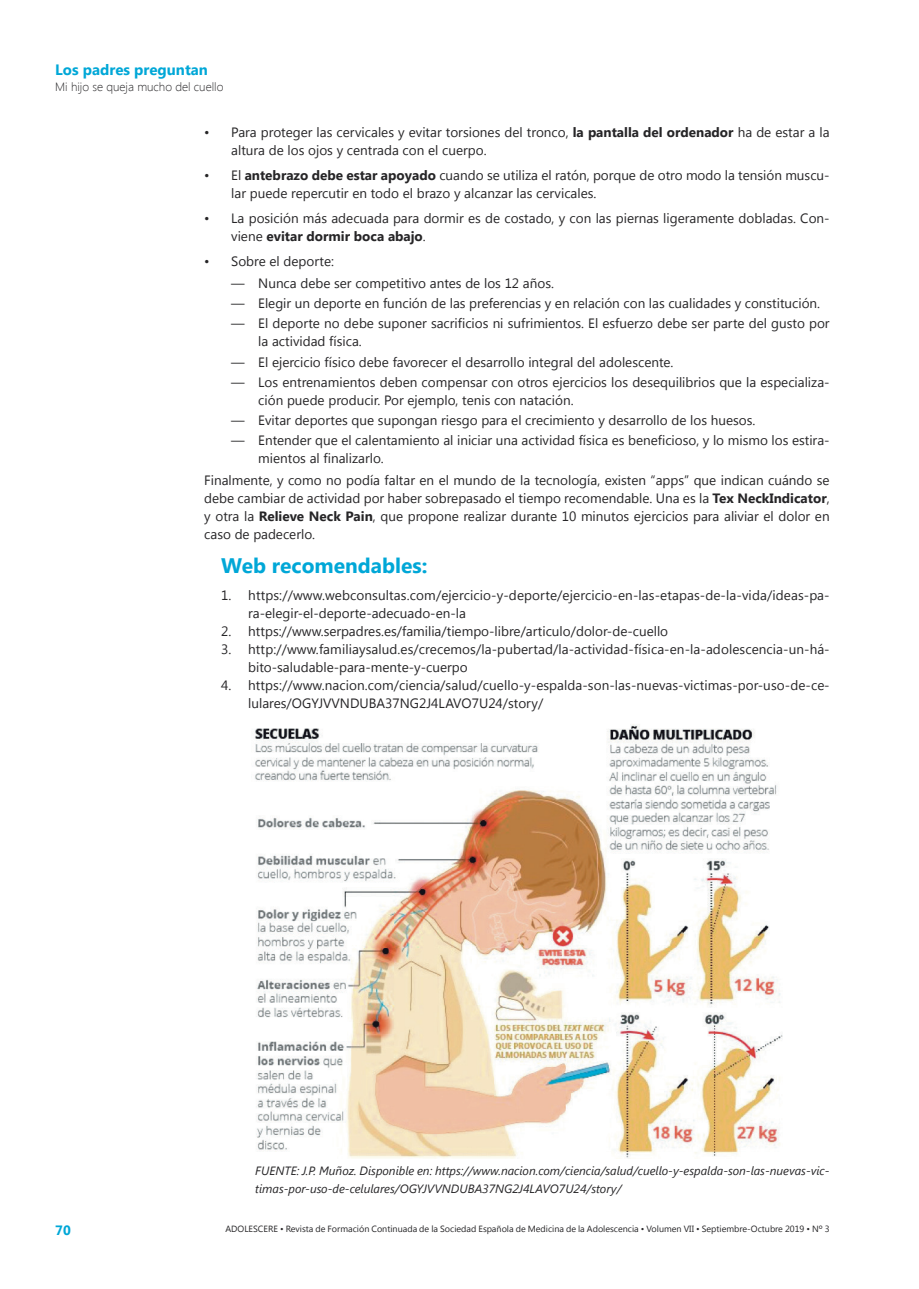
<style>
.page{position:relative;width:919px;height:1289px;background:#fff}
.page>*{position:absolute;margin:0;border:0;box-sizing:border-box;transform-origin:0 0}
._2nivel{font:700 21px "Segoe UI";color:#00a7d7}
.t1{font:700 15px "Segoe UI";color:#00a7d7}
.t2{font:13.5px/18px "Segoe UI";color:#262527}
.t3{font:700 13.5px "Segoe UI";color:#00a7d7}
.t4{font:italic 12px/18px "Segoe UI";color:#262527}
.t5{font:300 12px "Segoe UI";color:#262527}
.t6{font:9px "Segoe UI";color:#262527}
.s1{font-weight:700}
</style>
<div class="page">
<img style="left:255px;top:724px;width:527px;height:434px">
<p class="t1" style="left:55px;top:59px;width:154px">Los padres preguntan</p>
<p class="t5" style="left:55px;top:79px;width:170px">Mi hijo se queja mucho del cuello</p>
<p class="t2" style="left:231px;top:123px;width:600px;text-indent:-27px">• Para proteger las cervicales y evitar torsiones del tronco, <span class="s1">la pantalla del ordenador</span> ha de estar a la altura de los ojos y centrada con el cuerpo.</p>
<p class="t2" style="left:231px;top:166px;width:600px;text-indent:-27px">• El <span class="s1">antebrazo debe estar apoyado</span> cuando se utiliza el ratón, porque de otro modo la tensión muscu&shy;lar puede repercutir en todo el brazo y alcanzar las cervicales.</p>
<p class="t2" style="left:231px;top:209px;width:600px;text-indent:-27px">• La posición más adecuada para dormir es de costado, y con las piernas ligeramente dobladas. Con&shy;viene <span class="s1">evitar dormir boca abajo</span>.</p>
<p class="t2" style="left:204px;top:251px;width:131px">• Sobre el deporte:</p>
<p class="t2" style="left:231px;top:274px;width:324px">— Nunca debe ser competitivo antes de los 12 años.</p>
<p class="t2" style="left:231px;top:294px;width:590px">— Elegir un deporte en función de las preferencias y en relación con las cualidades y constitución.</p>
<p class="t2" style="left:258px;top:314px;width:573px;text-indent:-27px">— El deporte no debe suponer sacrificios ni sufrimientos. El esfuerzo debe ser parte del gusto por la actividad física.</p>
<p class="t2" style="left:231px;top:352px;width:443px">— El ejercicio físico debe favorecer el desarrollo integral del adolescente.</p>
<p class="t2" style="left:258px;top:372px;width:573px;text-indent:-27px">— Los entrenamientos deben compensar con otros ejercicios los desequilibrios que la especializa&shy;ción puede producir. Por ejemplo, tenis con natación.</p>
<p class="t2" style="left:231px;top:410px;width:525px">— Evitar deportes que supongan riesgo para el crecimiento y desarrollo de los huesos.</p>
<p class="t2" style="left:258px;top:430px;width:573px;text-indent:-27px">— Entender que el calentamiento al iniciar una actividad física es beneficioso, y lo mismo los estira&shy;mientos al finalizarlo.</p>
<p class="t2" style="left:204px;top:471px;width:627px;text-align:justify">Finalmente, y como no podía faltar en el mundo de la tecnología, existen “apps” que indican cuándo se debe cambiar de actividad por haber sobrepasado el tiempo recomendable. Una es la <span class="s1">Tex NeckIndicator</span>, y otra la <span class="s1">Relieve Neck Pain</span>, que propone realizar durante 10 minutos ejercicios para aliviar el dolor en caso de padecerlo.</p>
<p class="_2nivel" style="left:221px;top:550px;width:208px">Web recomendables:</p>
<p class="t2" style="left:248px;top:585px;width:583px;text-indent:-27px">1. https://www.webconsultas.com/ejercicio-y-deporte/ejercicio-en-las-etapas-de-la-vida/ideas-pa&shy;ra-elegir-el-deporte-adecuado-en-la</p>
<p class="t2" style="left:221px;top:621px;width:448px">2. https://www.serpadres.es/familia/tiempo-libre/articulo/dolor-de-cuello</p>
<p class="t2" style="left:248px;top:639px;width:583px;text-indent:-27px">3. http://www.familiaysalud.es/crecemos/la-pubertad/la-actividad-física-en-la-adolescencia-un-há&shy;bito-saludable-para-mente-y-cuerpo</p>
<p class="t2" style="left:248px;top:675px;width:583px;text-indent:-27px">4. https://www.nacion.com/ciencia/salud/cuello-y-espalda-son-las-nuevas-victimas-por-uso-de-ce&shy;lulares/OGYJVVNDUBA37NG2J4LAVO7U24/story/</p>
<p class="t4" style="left:255px;top:1161px;width:576px">FUENTE: J.P. Muñoz. Disponible en: https://www.nacion.com/ciencia/salud/cuello-y-espalda-son-las-nuevas-vic&shy;timas-por-uso-de-celulares/OGYJVVNDUBA37NG2J4LAVO7U24/story/</p>
<p class="t3" style="left:55px;top:1220px;width:17px">70</p>
<p class="t6" style="left:225px;top:1222px;width:605px">ADOLESCERE • Revista de Formación Continuada de la Sociedad Española de Medicina de la Adolescencia • Volumen VII • Septiembre-Octubre 2019 • Nº 3</p>
</div>
